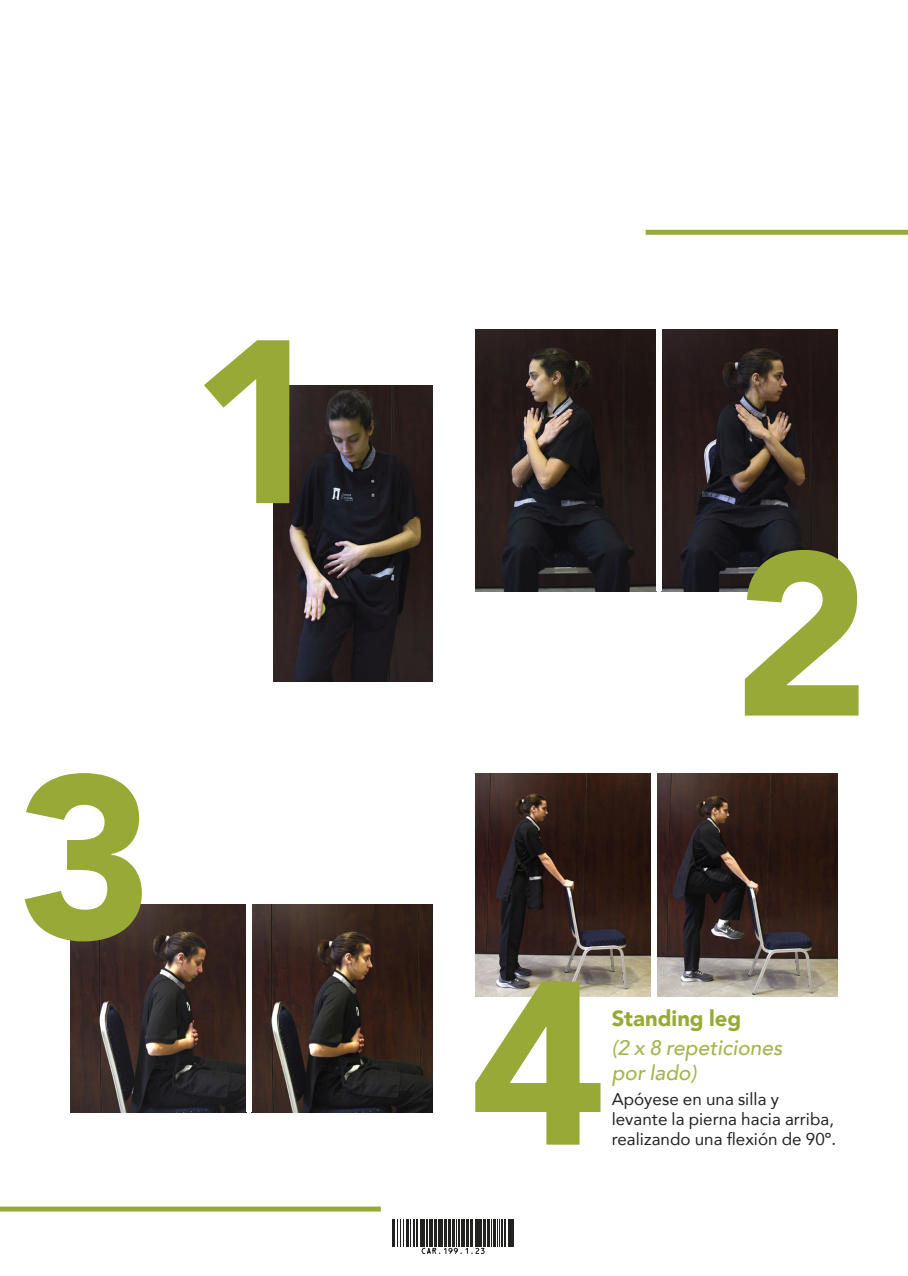
<style>
.page{position:relative;width:908px;height:1276px;background:#fff}
.page>*{position:absolute;margin:0;border:0;box-sizing:border-box;transform-origin:0 0}
.t1{font:900 22px "Avenir";color:#98a937}
.t2{font:italic 500 21px/25px "Avenir";color:#a8b450}
.t3{font:17px/20px "Avenir";letter-spacing:.005em;color:#222221}
</style>
<div class="page">
<img style="left:71px;top:905px;width:175px;height:207px">
<img style="left:662px;top:330px;width:174px;height:261px">
<hr style="left:392px;top:1219px;width:2px;height:28px;background:#222221">
<svg style="left:394px;top:1219px;width:17px;height:28px"></svg>
<hr style="left:412px;top:1219px;width:2px;height:28px;background:#222221">
<hr style="left:416px;top:1219px;width:2px;height:28px;background:#222221">
<hr style="left:501px;top:1219px;width:2px;height:28px;background:#222221">
<hr style="left:504px;top:1219px;width:2px;height:28px;background:#222221">
<hr style="left:508px;top:1219px;width:2px;height:28px;background:#222221">
<svg style="left:511px;top:1219px;width:1px;height:28px"></svg>
<hr style="left:512px;top:1219px;width:2px;height:28px;background:#222221">
<svg style="left:420px;top:1219px;width:78px;height:34px"></svg>
<div style="left:0;top:1206px;width:380px;height:5px;background:#98a937"></div>
<div style="left:645px;top:230px;width:262px;height:5px;background:#98a937"></div>
<img style="left:274px;top:386px;width:158px;height:295px">
<img style="left:475px;top:330px;width:181px;height:261px">
<img style="left:252px;top:905px;width:180px;height:207px">
<img style="left:475px;top:773px;width:175px;height:223px">
<img style="left:657px;top:773px;width:179px;height:223px">
<svg style="left:25px;top:773px;width:117px;height:168px"></svg>
<svg style="left:204px;top:340px;width:85px;height:163px"></svg>
<svg style="left:744px;top:550px;width:114px;height:165px"></svg>
<svg style="left:475px;top:981px;width:125px;height:163px"></svg>
<h3 class="t1" style="left:611px;top:999px;width:131px">Standing leg</h3>
<p class="t2" style="left:611px;top:1035px;width:172px">(2 x 8 repeticiones por lado)</p>
<p class="t3" style="left:611px;top:1088px;width:226px">Apóyese en una silla y levante la pierna hacia arriba, realizando una flexión de 90º.</p>
</div>
